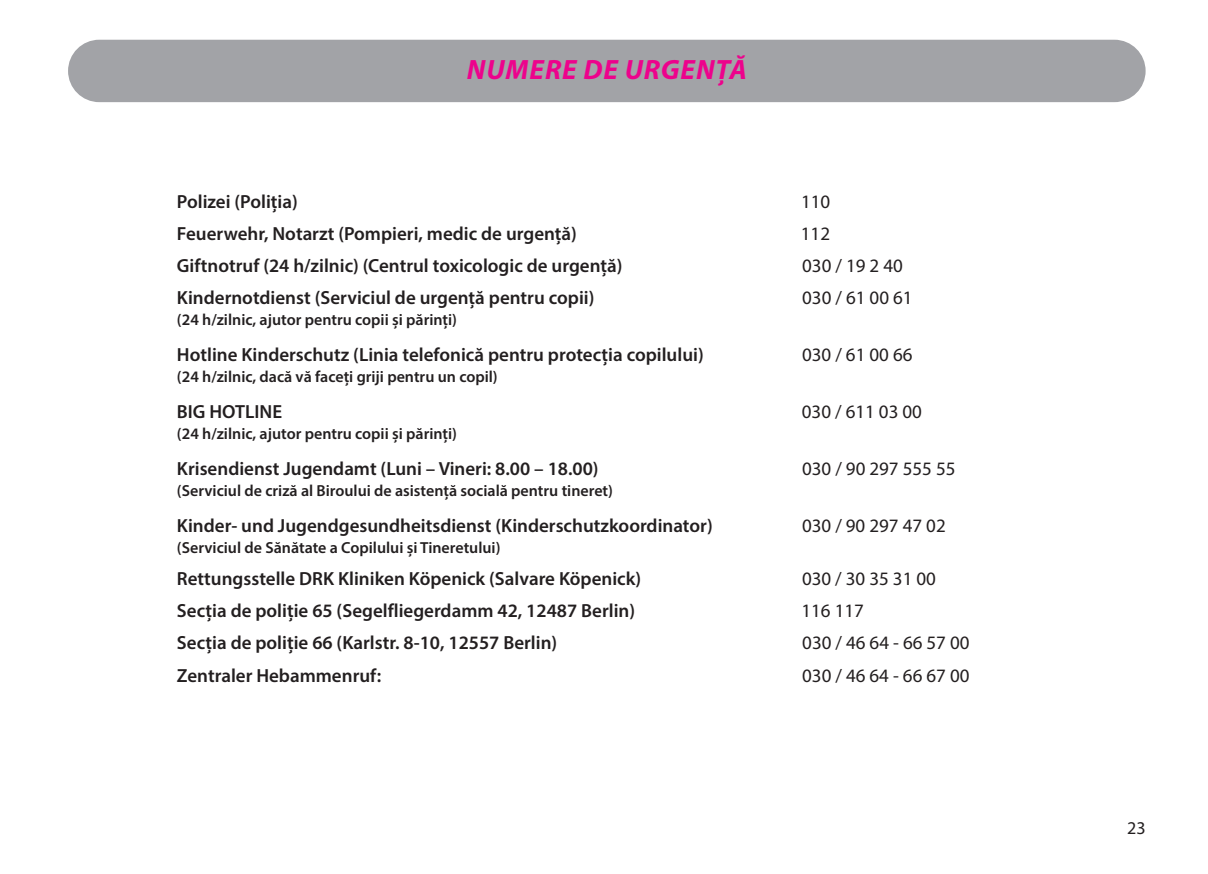
<style>
.page{position:relative;width:1208px;height:874px;background:#fff}
.page>*{position:absolute;margin:0;border:0;box-sizing:border-box;transform-origin:0 0}
.t1{font:italic 700 28px "Myriad Pro";letter-spacing:.03em;color:#ed028c}
.t2{font:600 19px "Myriad Pro";color:#231f20}
.t3{font:19px "Myriad Pro";color:#231f20}
.t4{font:18px "Myriad Pro";color:#231f20}
.t5{font:600 16px "Myriad Pro";color:#231f20}
</style>
<div class="page">
<div style="left:68px;top:40px;width:1077px;height:62px;background:#a2a3a7;border-radius:31px"></div>
<h1 class="t1" style="left:467px;top:51px;width:281px">NUMERE DE URGENȚĂ</h1>
<p class="t2" style="left:177px;top:189px;width:122px">Polizei (Poliția)</p>
<p class="t3" style="left:801px;top:189px;width:31px">110</p>
<p class="t2" style="left:177px;top:221px;width:401px">Feuerwehr, Notarzt (Pompieri, medic de urgență)</p>
<p class="t3" style="left:801px;top:222px;width:31px">112</p>
<p class="t2" style="left:177px;top:253px;width:447px">Giftnotruf (24 h/zilnic) (Centrul toxicologic de urgență)</p>
<p class="t3" style="left:802px;top:254px;width:102px">030 / 19 2 40</p>
<p class="t2" style="left:177px;top:286px;width:419px">Kindernotdienst (Serviciul de urgență pentru copii)</p>
<p class="t3" style="left:802px;top:286px;width:112px">030 / 61 00 61</p>
<p class="t5" style="left:177px;top:309px;width:282px">(24 h/zilnic, ajutor pentru copii și părinți)</p>
<p class="t2" style="left:177px;top:342px;width:528px">Hotline Kinderschutz (Linia telefonică pentru protecția copilului)</p>
<p class="t3" style="left:802px;top:343px;width:112px">030 / 61 00 66</p>
<p class="t5" style="left:177px;top:366px;width:322px">(24 h/zilnic, dacă vă faceți griji pentru un copil)</p>
<p class="t2" style="left:177px;top:399px;width:107px">BIG HOTLINE</p>
<p class="t3" style="left:802px;top:400px;width:122px">030 / 611 03 00</p>
<p class="t5" style="left:177px;top:423px;width:282px">(24 h/zilnic, ajutor pentru copii și părinți)</p>
<p class="t2" style="left:177px;top:456px;width:423px">Krisendienst Jugendamt (Luni – Vineri: 8.00 – 18.00)</p>
<p class="t3" style="left:802px;top:457px;width:155px">030 / 90 297 555 55</p>
<p class="t5" style="left:177px;top:480px;width:437px">(Serviciul de criză al Biroului de asistență socială pentru tineret)</p>
<p class="t2" style="left:177px;top:513px;width:537px">Kinder- und Jugendgesundheitsdienst (Kinderschutzkoordinator)</p>
<p class="t3" style="left:802px;top:513px;width:145px">030 / 90 297 47 02</p>
<p class="t5" style="left:177px;top:537px;width:325px">(Serviciul de Sănătate a Copilului și Tineretului)</p>
<p class="t2" style="left:177px;top:566px;width:466px">Rettungsstelle DRK Kliniken Köpenick (Salvare Köpenick)</p>
<p class="t3" style="left:802px;top:566px;width:135px">030 / 30 35 31 00</p>
<p class="t2" style="left:177px;top:598px;width:460px">Secția de poliție 65 (Segelfliegerdamm 42, 12487 Berlin)</p>
<p class="t3" style="left:801px;top:599px;width:64px">116 117</p>
<p class="t2" style="left:177px;top:630px;width:382px">Secția de poliție 66 (Karlstr. 8-10, 12557 Berlin)</p>
<p class="t3" style="left:802px;top:631px;width:169px">030 / 46 64 - 66 57 00</p>
<p class="t2" style="left:177px;top:662px;width:206px">Zentraler Hebammenruf:</p>
<p class="t3" style="left:802px;top:663px;width:169px">030 / 46 64 - 66 67 00</p>
<p class="t4" style="left:1127px;top:816px;width:20px">23</p>
</div>
